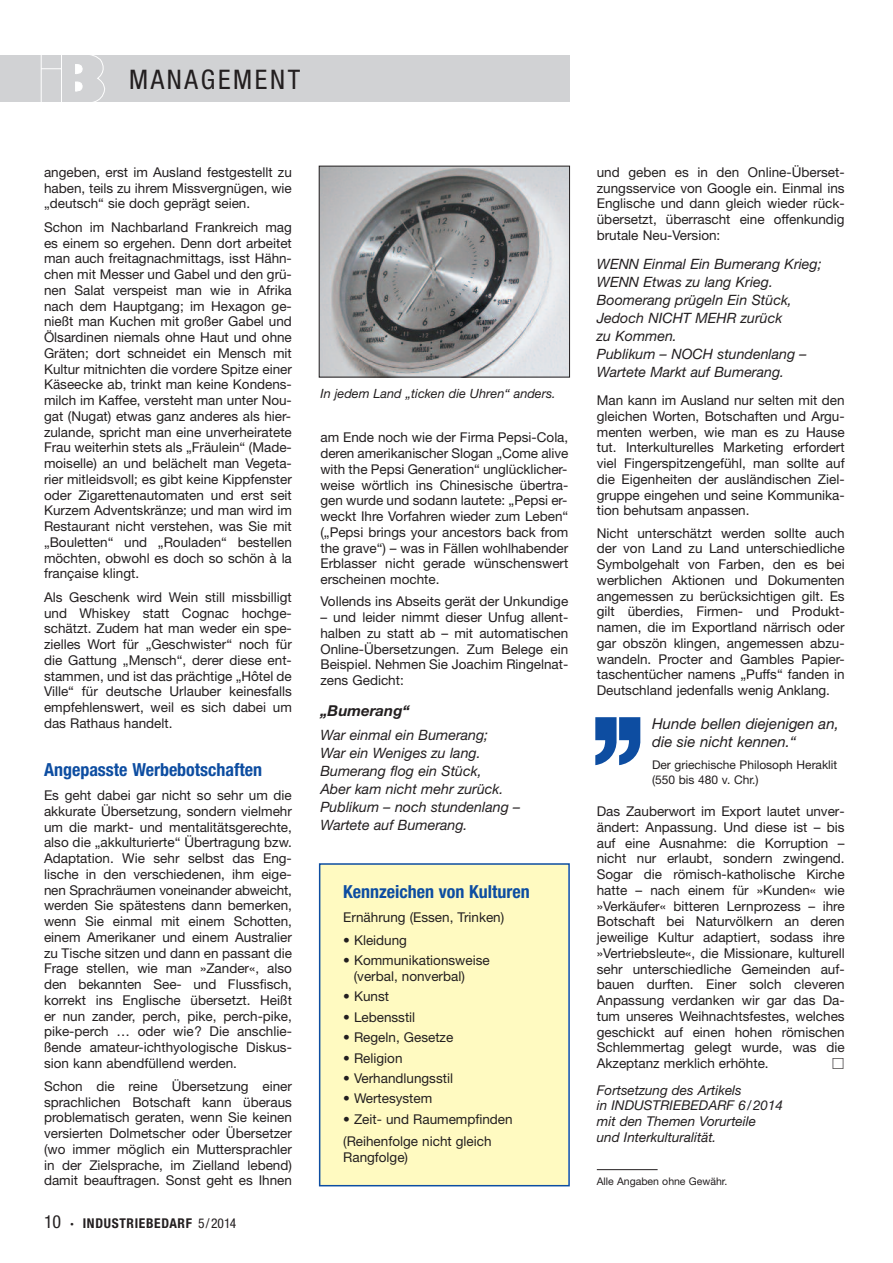
<style>
.page{position:relative;width:893px;height:1263px;background:#fff}
.page>*{position:absolute;margin:0;border:0;box-sizing:border-box;transform-origin:0 0}
.t1{font:condensed 27px "Helvetica Neue";letter-spacing:.1em;color:#231f20}
.t2{font:700 condensed 18px "Helvetica Neue";color:#0d4da1}
.t3{font:italic 15px/17.2px "Helvetica Neue";color:#231f20}
.t4{font:italic 700 15px "Helvetica Neue";color:#231f20}
.t5{font:italic 14.25px/18px "Helvetica Neue";color:#231f20}
.t6{font:13.5px/15.8px "Helvetica Neue";color:#231f20;text-align:justify}
.t7{font:italic 13.5px/15.8px "Helvetica Neue";color:#231f20}
.t8{font:700 condensed 13.5px "Helvetica Neue";letter-spacing:.05em;color:#231f20}
.t9{font:italic 12.75px "Helvetica Neue";color:#231f20}
.t10{font:12px/14.2px "Helvetica Neue";color:#231f20}
.t11{font:10.5px "Helvetica Neue";color:#231f20}
.s1{font-weight:400;font-size:18px}
.s2{font-weight:400}
</style>
<div class="page">
<div style="left:0;top:56px;width:570px;height:46px;background:#d1d2d4"></div>
<svg style="left:40px;top:55px;width:68px;height:47px"></svg>
<hr style="left:61px;top:55px;width:1px;height:48px;background:#fff">
<div style="left:320px;top:865px;width:248px;height:320px;background:#fffac1"></div>
<div style="left:319px;top:863px;width:251px;height:323px;border:2px solid #0d4da1"></div>
<hr style="left:597px;top:1169px;width:61px;height:1px;background:#231f20">
<svg style="left:595px;top:717px;width:46px;height:48px"></svg>
<img style="left:321px;top:168px;width:247px;height:207px">
<div style="left:319px;top:166px;width:251px;height:211px;border:1px solid #231f20"></div>
<h1 class="t1" style="left:129px;top:69px;width:173px">MANAGEMENT</h1>
<p class="t6" style="left:44px;top:166px;width:249px">angeben, erst im Ausland festgestellt zu haben, teils zu ihrem Missvergnügen, wie „deutsch“ sie doch geprägt seien.</p>
<p class="t6" style="left:44px;top:221px;width:249px">Schon im Nachbarland Frankreich mag es einem so ergehen. Denn dort arbeitet man auch freitagnachmittags, isst Hähn&shy;chen mit Messer und Gabel und den grü&shy;nen Salat verspeist man wie in Afrika nach dem Hauptgang; im Hexagon ge&shy;nießt man Kuchen mit großer Gabel und Ölsardinen niemals ohne Haut und ohne Gräten; dort schneidet ein Mensch mit Kultur mitnichten die vordere Spitze einer Käseecke ab, trinkt man keine Kondens&shy;milch im Kaffee, versteht man unter Nou&shy;gat (Nugat) etwas ganz anderes als hier&shy;zulande, spricht man eine unverheiratete Frau weiterhin stets als „Fräulein“ (Made&shy;moiselle) an und belächelt man Vegeta&shy;rier mitleidsvoll; es gibt keine Kippfenster oder Zigarettenautomaten und erst seit Kurzem Adventskränze; und man wird im Restaurant nicht verstehen, was Sie mit „Bouletten“ und „Rouladen“ bestellen möchten, obwohl es doch so schön à la française klingt.</p>
<p class="t6" style="left:44px;top:590px;width:249px">Als Geschenk wird Wein still missbilligt und Whiskey statt Cognac hochge&shy;schätzt. Zudem hat man weder ein spe&shy;zielles Wort für „Geschwister“ noch für die Gattung „Mensch“, derer diese ent&shy;stammen, und ist das prächtige „Hôtel de Ville“ für deutsche Urlauber keinesfalls empfehlenswert, weil es sich dabei um das Rathaus handelt.</p>
<h2 class="t2" style="left:44px;top:763px;width:220px">Angepasste Werbebotschaften</h2>
<p class="t6" style="left:44px;top:789px;width:249px">Es geht dabei gar nicht so sehr um die akkurate Übersetzung, sondern vielmehr um die markt- und mentalitätsgerechte, also die „akkulturierte“ Übertragung bzw.<br>Adaptation. Wie sehr selbst das Eng&shy;lische in den verschiedenen, ihm eige&shy;nen Sprachräumen voneinander abweicht, werden Sie spätestens dann bemerken, wenn Sie einmal mit einem Schotten, einem Amerikaner und einem Australier zu Tische sitzen und dann en passant die Frage stellen, wie man »Zander«, also den bekannten See- und Flussfisch, korrekt ins Englische übersetzt. Heißt er nun zander, perch, pike, perch-pike, pike-perch … oder wie? Die anschlie&shy;ßende amateur-ichthyologische Diskus&shy;sion kann abendfüllend werden.</p>
<p class="t6" style="left:44px;top:1079px;width:249px">Schon die reine Übersetzung einer sprachlichen Botschaft kann überaus problematisch geraten, wenn Sie keinen versierten Dolmetscher oder Übersetzer (wo immer möglich ein Muttersprachler in der Zielsprache, im Zielland lebend) damit beauftragen. Sonst geht es Ihnen</p>
<p class="t8" style="left:44px;top:1219px;width:194px"><span class="s1">10</span> · INDUSTRIEBEDARF <span class="s2">5/2014</span></p>
<p class="t9" style="left:320px;top:389px;width:237px">In jedem Land „ticken die Uhren“ anders.</p>
<p class="t6" style="left:320px;top:431px;width:249px">am Ende noch wie der Firma Pepsi-Cola, deren amerikanischer Slogan „Come alive with the Pepsi Generation“ unglücklicher&shy;weise wörtlich ins Chinesische übertra&shy;gen wurde und sodann lautete: „Pepsi er&shy;weckt Ihre Vorfahren wieder zum Leben“ („Pepsi brings your ancestors back from the grave“) – was in Fällen wohlhabender Erblasser nicht gerade wünschenswert erscheinen mochte.</p>
<p class="t6" style="left:320px;top:595px;width:249px">Vollends ins Abseits gerät der Unkundige</p>
<p class="t6" style="left:320px;top:611px;width:249px">– und leider nimmt dieser Unfug allent&shy;halben zu statt ab – mit automatischen Online-Übersetzungen. Zum Belege ein Beispiel. Nehmen Sie Joachim Ringelnat&shy;zens Gedicht:</p>
<p class="t4" style="left:320px;top:705px;width:91px">„Bumerang“</p>
<p class="t5" style="left:320px;top:727px;width:201px">War einmal ein Bumerang;<br>War ein Weniges zu lang.<br>Bumerang flog ein Stück,<br>Aber kam nicht mehr zurück.<br>Publikum – noch stundenlang –<br>Wartete auf Bumerang.</p>
<h2 class="t2" style="left:343px;top:885px;width:188px">Kennzeichen von Kulturen</h2>
<p class="t6" style="left:343px;top:911px;width:163px">Ernährung (Essen, Trinken)</p>
<p class="t6" style="left:343px;top:933px;width:65px">• Kleidung</p>
<p class="t6" style="left:354px;top:954px;width:137px;text-indent:-11px">• Kommunikationsweise (verbal, nonverbal)</p>
<p class="t6" style="left:343px;top:990px;width:47px">• Kunst</p>
<p class="t6" style="left:343px;top:1010px;width:74px">• Lebensstil</p>
<p class="t6" style="left:343px;top:1031px;width:112px">• Regeln, Gesetze</p>
<p class="t6" style="left:343px;top:1051px;width:61px">• Religion</p>
<p class="t6" style="left:343px;top:1071px;width:111px">• Verhandlungsstil</p>
<p class="t6" style="left:343px;top:1092px;width:91px">• Wertesystem</p>
<p class="t6" style="left:343px;top:1109px;width:171px;line-height:22.2px">• Zeit- und Raumempfinden (Reihenfolge nicht gleich</p>
<p class="t6" style="left:343px;top:1150px;width:66px">Rangfolge)</p>
<p class="t6" style="left:597px;top:166px;width:249px">und geben es in den Online-Überset&shy;zungsservice von Google ein. Einmal ins Englische und dann gleich wieder rück&shy;übersetzt, überrascht eine offenkundig brutale Neu-Version:</p>
<p class="t5" style="left:597px;top:256px;width:226px">WENN Einmal Ein Bumerang Krieg;<br>WENN Etwas zu lang Krieg.<br>Boomerang prügeln Ein Stück,<br>Jedoch NICHT MEHR zurück<br>zu Kommen.<br>Publikum – NOCH stundenlang –<br>Wartete Markt auf Bumerang.</p>
<p class="t6" style="left:597px;top:394px;width:249px">Man kann im Ausland nur selten mit den gleichen Worten, Botschaften und Argu&shy;menten werben, wie man es zu Hause tut. Interkulturelles Marketing erfordert viel Fingerspitzengefühl, man sollte auf die Eigenheiten der ausländischen Ziel&shy;gruppe eingehen und seine Kommunika&shy;tion behutsam anpassen.</p>
<p class="t6" style="left:597px;top:526px;width:249px">Nicht unterschätzt werden sollte auch der von Land zu Land unterschiedliche Symbolgehalt von Farben, den es bei werblichen Aktionen und Dokumenten angemessen zu berücksichtigen gilt. Es gilt überdies, Firmen- und Produkt&shy;namen, die im Exportland närrisch oder gar obszön klingen, angemessen abzu&shy;wandeln. Procter and Gambles Papier&shy;taschentücher namens „Puffs“ fanden in Deutschland jedenfalls wenig Anklang.</p>
<p class="t3" style="left:652px;top:717px;width:188px">Hunde bellen diejenigen an, die sie nicht kennen.“</p>
<p class="t10" style="left:652px;top:759px;width:187px">Der griechische Philosoph Heraklit (550 bis 480 v. Chr.)</p>
<p class="t6" style="left:597px;top:805px;width:249px">Das Zauberwort im Export lautet unver&shy;ändert: Anpassung. Und diese ist – bis auf eine Ausnahme: die Korruption – nicht nur erlaubt, sondern zwingend.<br>Sogar die römisch-katholische Kirche hatte – nach einem für »Kunden« wie »Verkäufer« bitteren Lernprozess – ihre Botschaft bei Naturvölkern an deren jeweilige Kultur adaptiert, sodass ihre »Vertriebsleute«, die Missionare, kulturell sehr unterschiedliche Gemeinden auf&shy;bauen durften. Einer solch cleveren Anpassung verdanken wir gar das Da&shy;tum unseres Weihnachtsfestes, welches geschickt auf einen hohen römischen Schlemmertag gelegt wurde, was die Akzeptanz merklich erhöhte.</p>
<p class="t7" style="left:597px;top:1083px;width:188px">Fortsetzung des Artikels<br>in INDUSTRIEBEDARF 6/2014 mit den Themen Vorurteile<br>und Interkulturalität.</p>
<p class="t11" style="left:597px;top:1177px;width:132px">Alle Angaben ohne Gewähr.</p>
</div>
